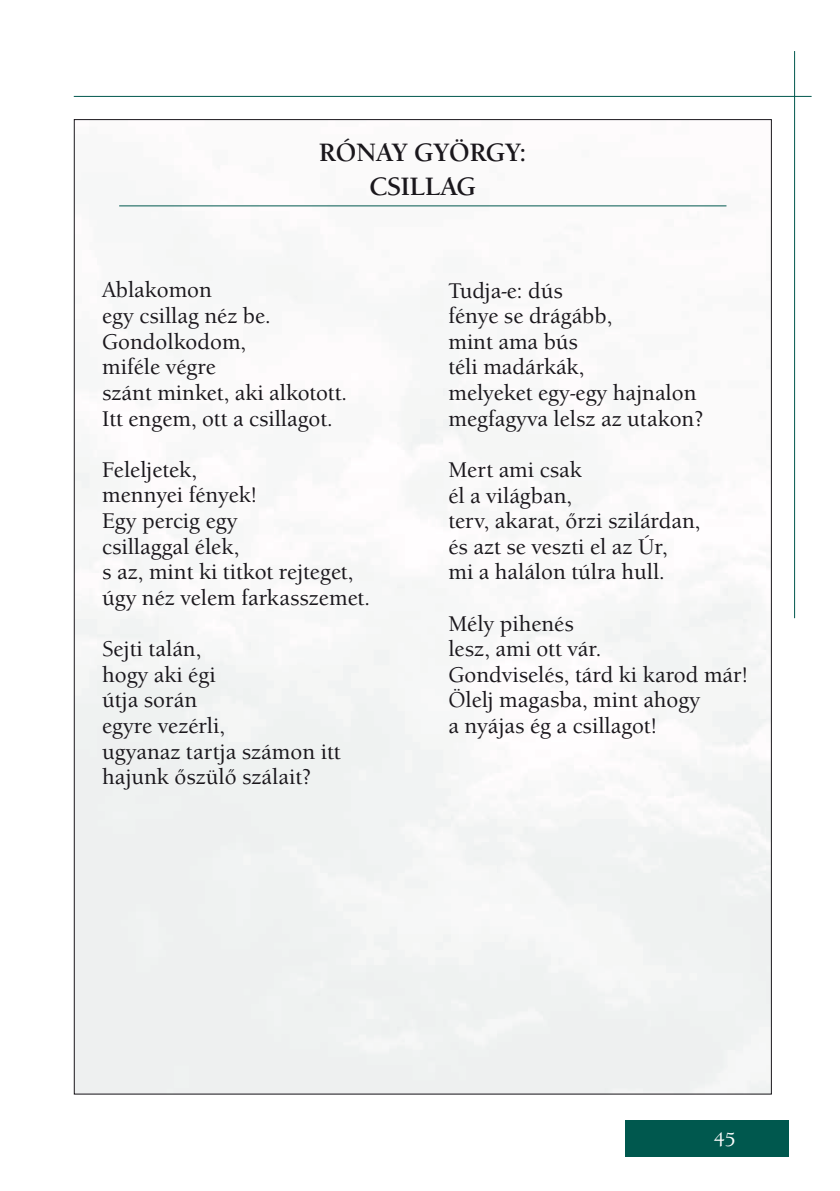
<style>
.page{position:relative;width:840px;height:1191px;background:#fff}
.page>*{position:absolute;margin:0;border:0;box-sizing:border-box;transform-origin:0 0}
.t1{font:700 26px/34px "Berkeley Old Sty Itc TEE";color:#1a171c;text-align:center}
.t2{font:500 22px/25.6px "Berkeley Old Sty Itc TEE";color:#1a171c}
.t3{font:500 20px "Berkeley Old Sty Itc TEE";color:#fff}
</style>
<div class="page">
<div style="left:624px;top:1120px;width:164px;height:37px;background:#00584e"></div>
<hr style="left:74px;top:96px;width:737px;height:1px;background:#00584e">
<hr style="left:793px;top:51px;width:1px;height:567px;background:#00584e">
<hr style="left:119px;top:205px;width:607px;height:1px;background:#00584e">
<p class="t1" style="left:319px;top:136px;width:208px">RÓNAY GYÖRGY:<br>CSILLAG</p>
<p class="t2" style="left:102px;top:277px;width:246px">Ablakomon<br>egy csillag néz be.<br>Gondolkodom,<br>miféle végre<br>szánt minket, aki alkotott.<br>Itt engem, ott a csillagot.</p>
<p class="t2" style="left:102px;top:457px;width:269px">Feleljetek,<br>mennyei fények!<br>Egy percig egy<br>csillaggal élek,<br>s az, mint ki titkot rejteget, úgy néz velem farkasszemet.</p>
<p class="t2" style="left:102px;top:636px;width:240px">Sejti talán,<br>hogy aki égi<br>útja során<br>egyre vezérli,<br>ugyanaz tartja számon itt hajunk őszülő szálait?</p>
<p class="t2" style="left:448px;top:278px;width:256px">Tudja-e: dús<br>fénye se drágább,<br>mint ama bús<br>téli madárkák,<br>melyeket egy-egy hajnalon megfagyva lelsz az utakon?</p>
<p class="t2" style="left:448px;top:457px;width:253px">Mert ami csak<br>él a világban,<br>terv, akarat, őrzi szilárdan, és azt se veszti el az Úr,<br>mi a halálon túlra hull.</p>
<p class="t2" style="left:448px;top:610px;width:301px">Mély pihenés<br>lesz, ami ott vár.<br>Gondviselés, tárd ki karod már!<br>Ölelj magasba, mint ahogy<br>a nyájas ég a csillagot!</p>
<p class="t3" style="left:713px;top:1128px;width:24px">45</p>
</div>
